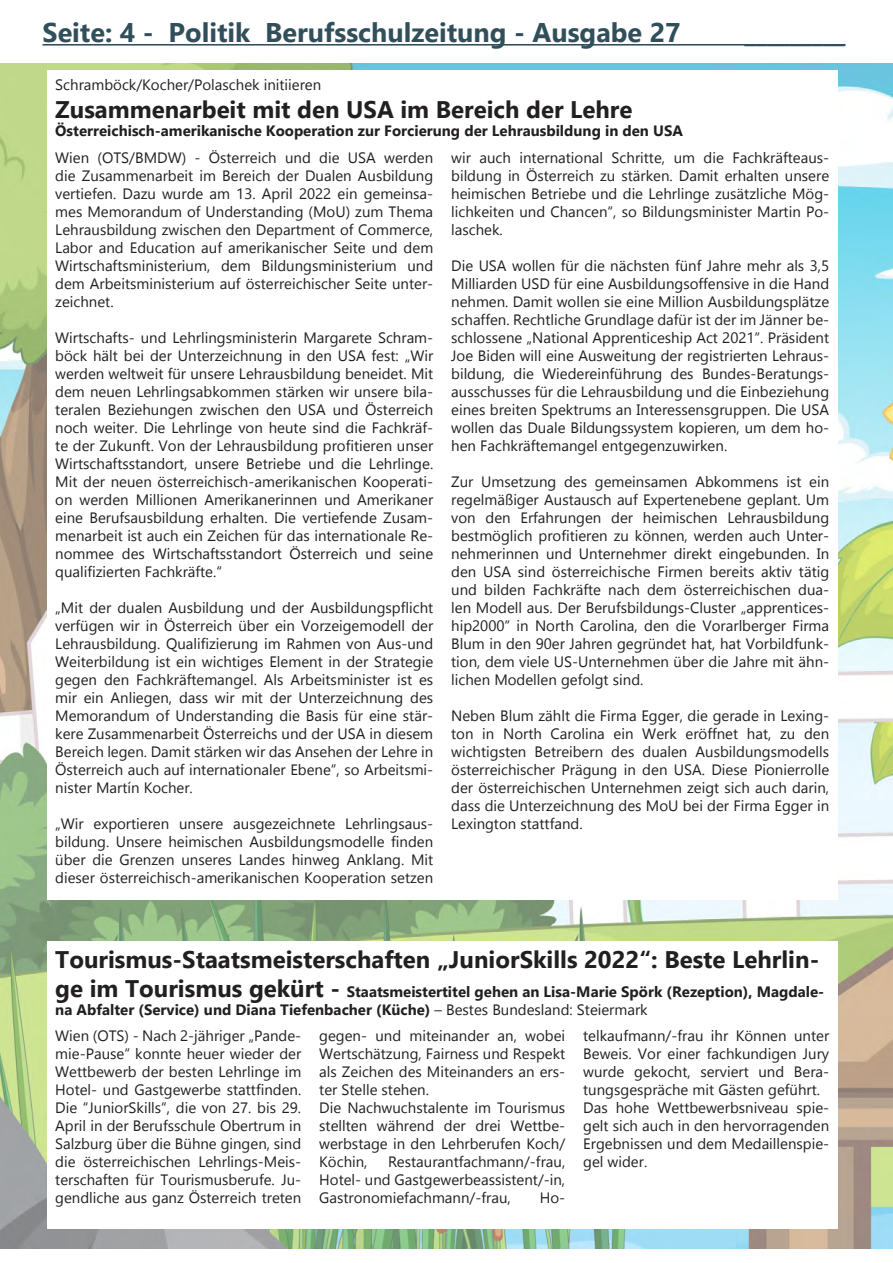
<style>
.page{position:relative;width:893px;height:1263px;background:#fff}
.page>*{position:absolute;margin:0;border:0;box-sizing:border-box;transform-origin:0 0}
.t1{font:700 27px "Gadugi";color:#314f5a}
.t2{font:700 24px "Gadugi";color:#231f20}
.t3{font:15px/18px "Gadugi";color:#231f20;text-align:justify}
.t4{font:700 15px/18px "Gadugi";color:#231f20}
.s1{font-size:24px}
.s2{font-weight:400}
</style>
<div class="page">
<hr style="left:43px;top:44px;width:802px;height:2px;background:#314f5a">
<img style="left:0;top:64px;width:893px;height:1184px">
<div style="left:47px;top:70px;width:791px;height:829px;background:#fff"></div>
<div style="left:47px;top:942px;width:791px;height:287px;background:#fff"></div>
<h1 class="t1" style="left:43px;top:17px;width:640px">Seite: 4 - Politik Berufsschulzeitung - Ausgabe 27</h1>
<h1 class="t1" style="left:745px;top:17px;width:102px">_________</h1>
<p class="t3" style="left:55px;top:75px;width:267px">Schramböck/Kocher/Polaschek initiieren</p>
<h2 class="t2" style="left:55px;top:95px;width:579px">Zusammenarbeit mit den USA im Bereich der Lehre</h2>
<p class="t4" style="left:55px;top:122px;width:629px">Österreichisch-amerikanische Kooperation zur Forcierung der Lehrausbildung in den USA</p>
<p class="t3" style="left:55px;top:148px;width:379px">Wien (OTS/BMDW) - Österreich und die USA werden die Zusammenarbeit im Bereich der Dualen Ausbildung vertiefen. Dazu wurde am 13. April 2022 ein gemeinsa&shy;mes Memorandum of Understanding (MoU) zum Thema Lehrausbildung zwischen den Department of Commerce, Labor and Education auf amerikanischer Seite und dem Wirtschaftsministerium, dem Bildungsministerium und dem Arbeitsministerium auf österreichischer Seite unter&shy;zeichnet.</p>
<p class="t3" style="left:55px;top:328px;width:379px">Wirtschafts- und Lehrlingsministerin Margarete Schram&shy;böck hält bei der Unterzeichnung in den USA fest: „Wir werden weltweit für unsere Lehrausbildung beneidet. Mit dem neuen Lehrlingsabkommen stärken wir unsere bila&shy;teralen Beziehungen zwischen den USA und Österreich noch weiter. Die Lehrlinge von heute sind die Fachkräf&shy;te der Zukunft. Von der Lehrausbildung profitieren unser Wirtschaftsstandort, unsere Betriebe und die Lehrlinge.<br>Mit der neuen österreichisch-amerikanischen Kooperati&shy;on werden Millionen Amerikanerinnen und Amerikaner eine Berufsausbildung erhalten. Die vertiefende Zusam&shy;menarbeit ist auch ein Zeichen für das internationale Re&shy;nommee des Wirtschaftsstandort Österreich und seine qualifizierten Fachkräfte.“</p>
<p class="t3" style="left:55px;top:598px;width:379px">„Mit der dualen Ausbildung und der Ausbildungspflicht verfügen wir in Österreich über ein Vorzeigemodell der Lehrausbildung. Qualifizierung im Rahmen von Aus-und Weiterbildung ist ein wichtiges Element in der Strategie gegen den Fachkräftemangel. Als Arbeitsminister ist es mir ein Anliegen, dass wir mit der Unterzeichnung des Memorandum of Understanding die Basis für eine stär&shy;kere Zusammenarbeit Österreichs und der USA in diesem Bereich legen. Damit stärken wir das Ansehen der Lehre in Österreich auch auf internationaler Ebene“, so Arbeitsmi&shy;nister Martín Kocher.</p>
<p class="t3" style="left:55px;top:814px;width:379px">„Wir exportieren unsere ausgezeichnete Lehrlingsaus&shy;bildung. Unsere heimischen Ausbildungsmodelle finden über die Grenzen unseres Landes hinweg Anklang. Mit dieser österreichisch-amerikanischen Kooperation setzen</p>
<p class="t3" style="left:451px;top:148px;width:379px">wir auch international Schritte, um die Fachkräfteaus&shy;bildung in Österreich zu stärken. Damit erhalten unsere heimischen Betriebe und die Lehrlinge zusätzliche Mög&shy;lichkeiten und Chancen“, so Bildungsminister Martin Po&shy;laschek.</p>
<p class="t3" style="left:451px;top:256px;width:379px">Die USA wollen für die nächsten fünf Jahre mehr als 3,5<br>Milliarden USD für eine Ausbildungsoffensive in die Hand nehmen. Damit wollen sie eine Million Ausbildungsplätze schaffen. Rechtliche Grundlage dafür ist der im Jänner be&shy;schlossene „National Apprenticeship Act 2021“. Präsident Joe Biden will eine Ausweitung der registrierten Lehraus&shy;bildung, die Wiedereinführung des Bundes-Beratungs&shy;ausschusses für die Lehrausbildung und die Einbeziehung eines breiten Spektrums an Interessensgruppen. Die USA wollen das Duale Bildungssystem kopieren, um dem ho&shy;hen Fachkräftemangel entgegenzuwirken.</p>
<p class="t3" style="left:451px;top:472px;width:379px">Zur Umsetzung des gemeinsamen Abkommens ist ein regelmäßiger Austausch auf Expertenebene geplant. Um von den Erfahrungen der heimischen Lehrausbildung bestmöglich profitieren zu können, werden auch Unter&shy;nehmerinnen und Unternehmer direkt eingebunden. In den USA sind österreichische Firmen bereits aktiv tätig und bilden Fachkräfte nach dem österreichischen dua&shy;len Modell aus. Der Berufsbildungs-Cluster „apprentices&shy;hip2000“ in North Carolina, den die Vorarlberger Firma Blum in den 90er Jahren gegründet hat, hat Vorbildfunk&shy;tion, dem viele US-Unternehmen über die Jahre mit ähn&shy;lichen Modellen gefolgt sind.</p>
<p class="t3" style="left:451px;top:706px;width:379px">Neben Blum zählt die Firma Egger, die gerade in Lexing&shy;ton in North Carolina ein Werk eröffnet hat, zu den wichtigsten Betreibern des dualen Ausbildungsmodells österreichischer Prägung in den USA. Diese Pionierrolle der österreichischen Unternehmen zeigt sich auch darin, dass die Unterzeichnung des MoU bei der Firma Egger in Lexington stattfand.</p>
<h2 class="t2" style="left:55px;top:945px;width:766px">Tourismus-Staatsmeisterschaften „JuniorSkills 2022“: Beste Lehrlin-</h2>
<p class="t4" style="left:55px;top:982px;width:770px"><span class="s1">ge im Tourismus gekürt -</span> Staatsmeistertitel gehen an Lisa-Marie Spörk (Rezeption), Magdale&shy;na Abfalter (Service) und Diana Tiefenbacher (Küche) <span class="s2">– Bestes Bundesland: Steiermark</span></p>
<p class="t3" style="left:55px;top:1027px;width:247px">Wien (OTS) - Nach 2-jähriger „Pande&shy;mie-Pause“ konnte heuer wieder der Wettbewerb der besten Lehrlinge im Hotel- und Gastgewerbe stattfinden.<br>Die “JuniorSkills“, die von 27. bis 29.<br>April in der Berufsschule Obertrum in Salzburg über die Bühne gingen, sind die österreichischen Lehrlings-Meis&shy;terschaften für Tourismusberufe. Ju&shy;gendliche aus ganz Österreich treten</p>
<p class="t3" style="left:319px;top:1027px;width:247px;text-align:left">gegen- und miteinander an, wobei<br>Wertschätzung, Fairness und Respekt als Zeichen des Miteinanders an ers&shy;ter Stelle stehen.<br>Die Nachwuchstalente im Tourismus stellten während der drei Wettbe&shy;werbstage in den Lehrberufen Koch/<br>Köchin,</p>
<p class="t3" style="left:583px;top:1027px;width:247px;text-align:left">telkaufmann/-frau ihr Können unter<br>Beweis. Vor einer fachkundigen Jury wurde gekocht, serviert und Bera&shy;tungsgespräche mit Gästen geführt.<br>Das hohe Wettbewerbsniveau spie&shy;gelt sich auch in den hervorragenden<br>Ergebnissen und dem Medaillenspie&shy;gel wider.</p>
<p class="t3" style="left:319px;top:1153px;width:247px;text-indent:69px">Restaurantfachmann/-frau, Hotel- und Gastgewerbeassistent/-in, Gastronomiefachmann/-frau,</p>
<p class="t3" style="left:540px;top:1189px;width:27px">Ho-</p>
</div>
